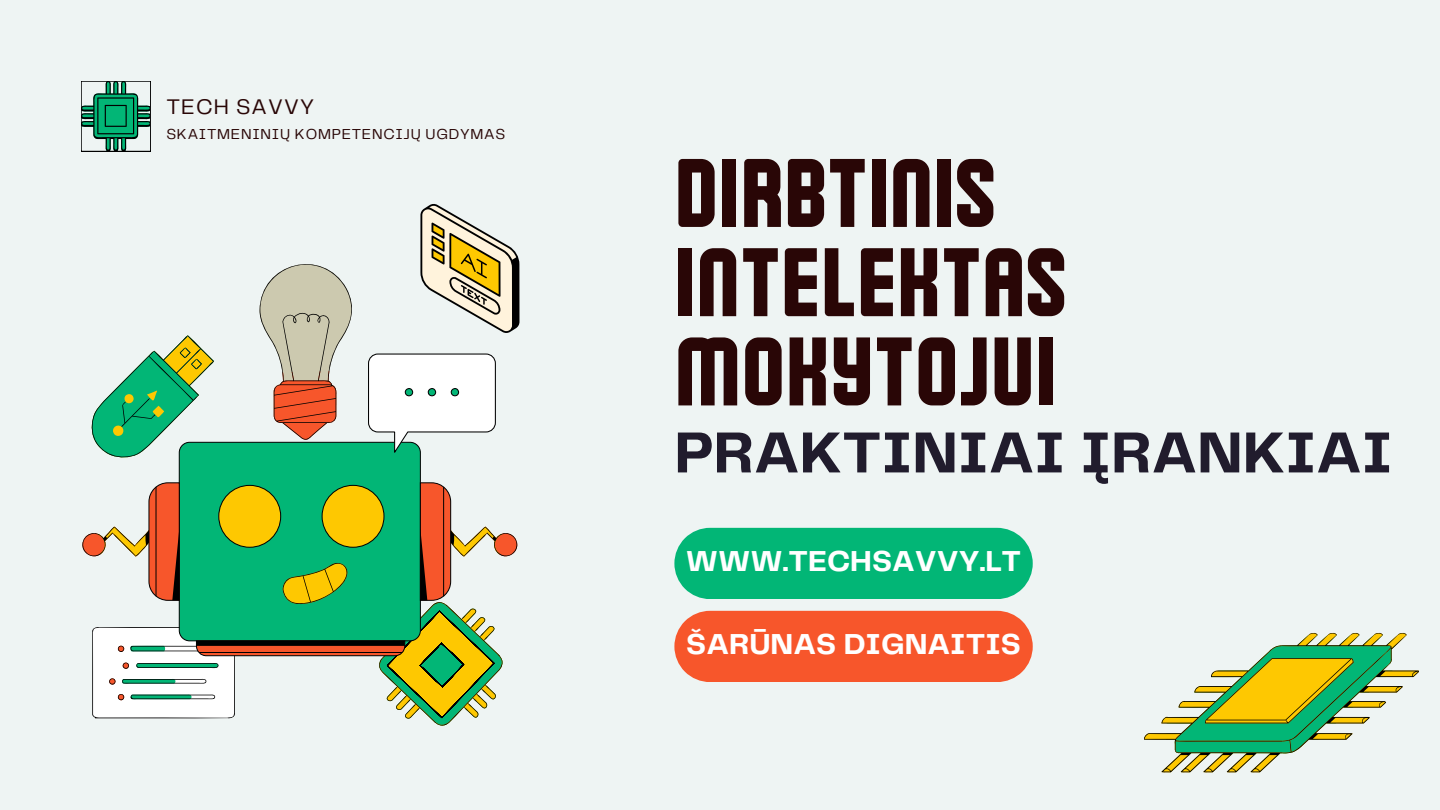
<style>
.page{position:relative;width:1440px;height:810px;background:#eef4f3}
.page>*{position:absolute;margin:0;border:0;box-sizing:border-box;transform-origin:0 0}
.t1{font:100px/89.2px "Cheddar";color:#290606}
.t2{font:700 60px "Telegraf";color:#211c2d}
.t3{font:700 30px "Telegraf";color:#fff}
.t4{font:22px "Telegraf";letter-spacing:.05em;color:#290606}
.t5{font:15px "Telegraf";letter-spacing:.05em;color:#290606}
</style>
<div class="page">
<svg style="left:420px;top:204px;width:99px;height:129px"></svg>
<svg style="left:260px;top:264px;width:92px;height:176px"></svg>
<div style="left:178px;top:441px;width:243px;height:41px;background:#02b676"></div>
<svg style="left:82px;top:482px;width:436px;height:244px"></svg>
<svg style="left:367px;top:353px;width:129px;height:99px"></svg>
<svg style="left:91px;top:335px;width:123px;height:123px"></svg>
<div style="left:674px;top:528px;width:359px;height:71px;background:#02b676"></div>
<div style="left:674px;top:611px;width:359px;height:71px;background:#f7562b"></div>
<svg style="left:1144px;top:633px;width:275px;height:140px"></svg>
<svg style="left:81px;top:81px;width:70px;height:71px"></svg>
<h2 class="t4" style="left:166px;top:97px;width:149px">TECH SAVVY</h2>
<h3 class="t5" style="left:166px;top:128px;width:340px">SKAITMENINIŲ KOMPETENCIJŲ UGDYMAS</h3>
<p class="t1" style="left:674px;top:152px;width:393px">DIRBTINIS<br>INTELEKTAS<br>MOKYTOJUI</p>
<h1 class="t2" style="left:674px;top:427px;width:720px">PRAKTINIAI ĮRANKIAI</h1>
<h4 class="t3" style="left:686px;top:549px;width:337px">WWW.TECHSAVVY.LT</h4>
<p class="t3" style="left:686px;top:632px;width:336px">ŠARŪNAS DIGNAITIS</p>
</div>
